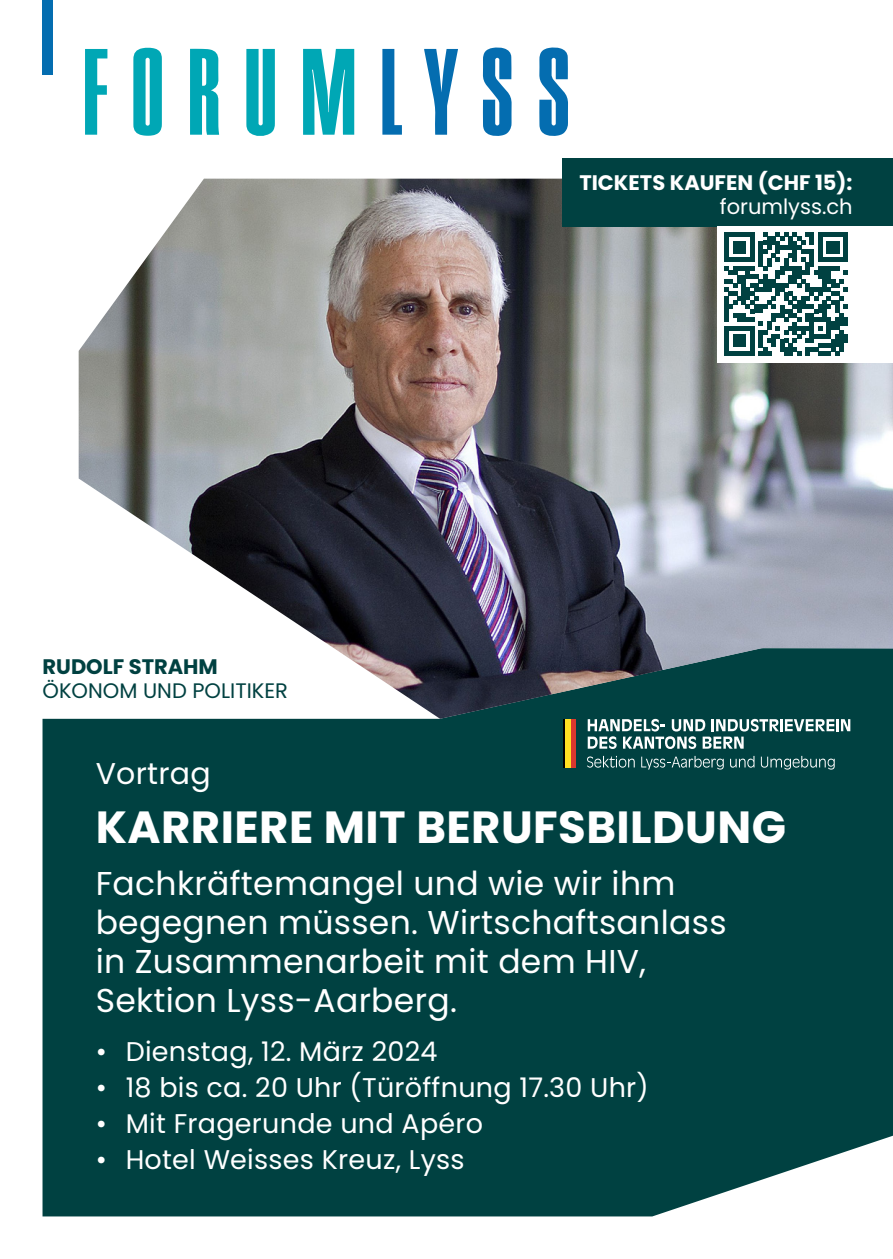
<style>
.page{position:relative;width:893px;height:1259px;background:#fff}
.page>*{position:absolute;margin:0;border:0;box-sizing:border-box;transform-origin:0 0}
.t1{font:700 45px "Poppins";letter-spacing:.01em;color:#fff}
.t2{font:33px/39px "Poppins";letter-spacing:.01em;color:#fff}
.t3{font:30px "Poppins";letter-spacing:.01em;color:#fff}
.t4{font:27px "Poppins";letter-spacing:.01em;color:#fff}
.t5{font:700 21px "Poppins";color:#fff}
.t6{font:21px "Poppins";color:#004141}
.t7{font:700 21px "Poppins";color:#004141}
.t8{font:21px "Poppins";color:#fff}
</style>
<div class="page">
<svg style="left:382px;top:49px;width:76px;height:86px"></svg>
<div style="left:43px;top:0;width:10px;height:75px;background:#046db0"></div>
<svg style="left:303px;top:49px;width:51px;height:86px"></svg>
<svg style="left:85px;top:49px;width:22px;height:86px"></svg>
<svg style="left:190px;top:49px;width:29px;height:86px;background:#29b5c0"></svg>
<svg style="left:133px;top:47px;width:29px;height:89px;background:#2cb6c1"></svg>
<svg style="left:246px;top:49px;width:29px;height:87px;background:#2ab5c1"></svg>
<svg style="left:483px;top:47px;width:29px;height:89px"></svg>
<svg style="left:539px;top:47px;width:29px;height:89px"></svg>
<div style="left:43px;top:718px;width:850px;height:498px;background:#004141"></div>
<img style="left:79px;top:179px;width:814px;height:540px">
<div style="left:562px;top:158px;width:331px;height:68px;background:#004141"></div>
<div style="left:718px;top:226px;width:175px;height:136px;background:#fff"></div>
<svg style="left:725px;top:232px;width:123px;height:124px"></svg>
<div style="left:570px;top:719px;width:6px;height:48px;background:#db372e"></div>
<hr style="left:563px;top:719px;width:2px;height:48px;background:#000">
<div style="left:565px;top:719px;width:5px;height:48px;background:#ffe122"></div>
<svg style="left:588px;top:719px;width:262px;height:30px"></svg>
<svg style="left:587px;top:756px;width:48px;height:11px"></svg>
<svg style="left:641px;top:756px;width:83px;height:13px"></svg>
<svg style="left:730px;top:756px;width:24px;height:11px"></svg>
<svg style="left:761px;top:756px;width:74px;height:13px"></svg>
<p class="t7" style="left:43px;top:654px;width:177px">RUDOLF STRAHM</p>
<p class="t6" style="left:43px;top:678px;width:247px">ÖKONOM UND POLITIKER</p>
<p class="t5" style="left:579px;top:170px;width:275px">TICKETS KAUFEN (CHF 15):</p>
<p class="t8" style="left:720px;top:194px;width:134px">forumlyss.ch</p>
<p class="t3" style="left:96px;top:756px;width:117px">Vortrag</p>
<h1 class="t1" style="left:96px;top:801px;width:692px">KARRIERE MIT BERUFSBILDUNG</h1>
<p class="t2" style="left:96px;top:864px;width:632px">Fachkräftemangel und wie wir ihm begegnen müssen. Wirtschaftsanlass in Zusammenarbeit mit dem HIV,<br>Sektion Lyss-Aarberg.</p>
<p class="t4" style="left:96px;top:1036px;width:343px">• Dienstag, 12. März 2024</p>
<p class="t4" style="left:96px;top:1072px;width:555px">• 18 bis ca. 20 Uhr (Türöffnung 17.30 Uhr)</p>
<p class="t4" style="left:96px;top:1108px;width:389px">• Mit Fragerunde und Apéro</p>
<p class="t4" style="left:96px;top:1144px;width:370px">• Hotel Weisses Kreuz, Lyss</p>
</div>
